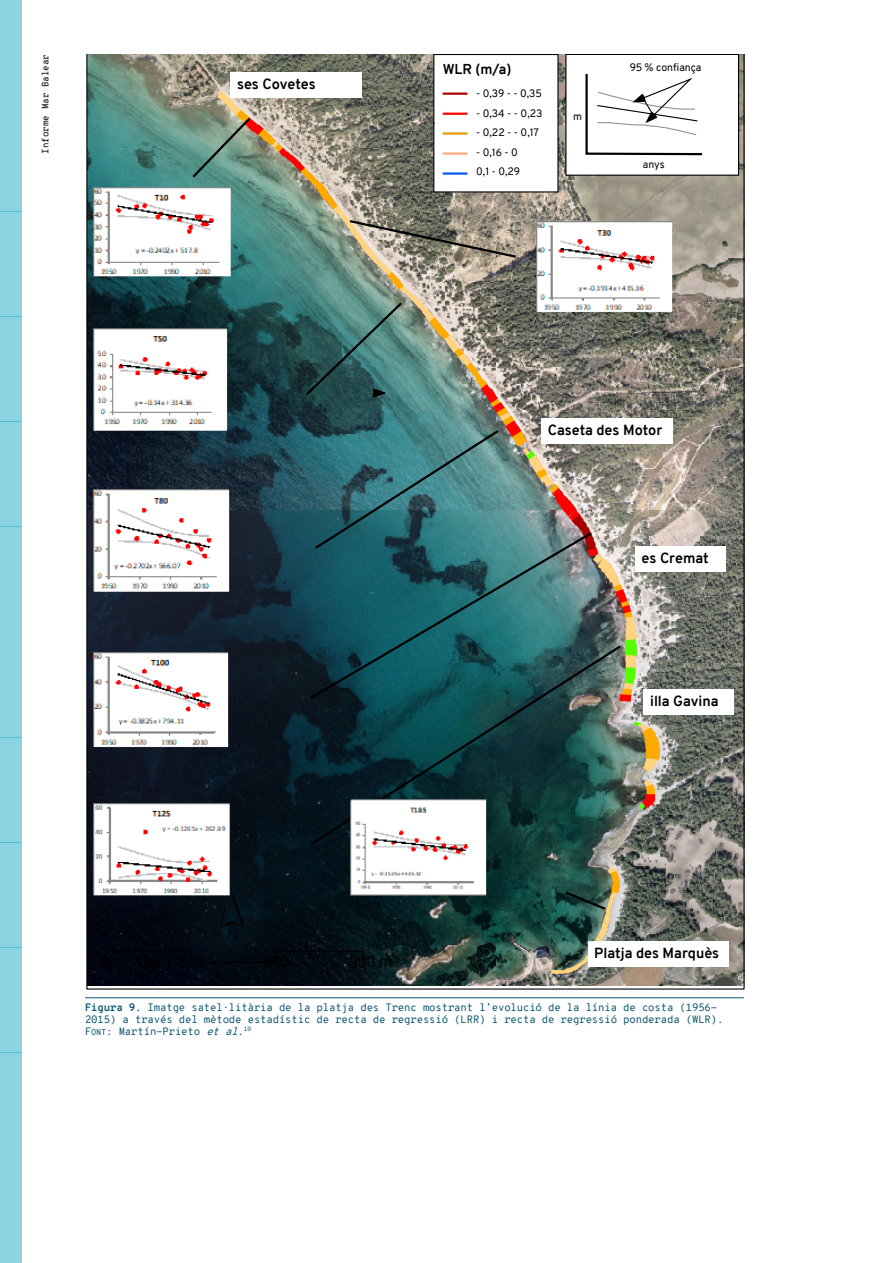
<style>
.page{position:relative;width:893px;height:1263px;background:#fff}
.page>*{position:absolute;margin:0;border:0;box-sizing:border-box;transform-origin:0 0}
.t1{font:15.6px "Arial";color:#000}
.t2{font:700 14.4px "Overpass";color:#000}
.t3{font:700 13.95px "Overpass";color:#000}
.t4{font:10.5px/12px "Overpass Mono";letter-spacing:-.02em;color:#0d5770}
.t5{font:10.5px/19.5px "Overpass";color:#000}
.t6{font:9px "Overpass Mono";color:#000}
.s1{font-weight:700}
.s2{font-family:"Overpass Mono Regular SC800"}
.s3{font-family:"Overpass Mono Regular SC800";font-size:8.4px}
.s4{font-style:italic}
</style>
<div class="page">
<div style="left:0;top:0;width:21px;height:106px;background:#8dd4e3"></div>
<div style="left:0;top:421px;width:21px;height:106px;background:#8dd4e3"></div>
<div style="left:0;top:842px;width:21px;height:105px;background:#8dd4e3"></div>
<div style="left:0;top:211px;width:21px;height:105px;background:#8dd4e3"></div>
<div style="left:0;top:632px;width:21px;height:105px;background:#8dd4e3"></div>
<div style="left:0;top:1053px;width:21px;height:105px;background:#8dd4e3"></div>
<div style="left:0;top:106px;width:21px;height:105px;background:#8dd4e3"></div>
<div style="left:0;top:527px;width:21px;height:105px;background:#8dd4e3"></div>
<div style="left:0;top:947px;width:21px;height:106px;background:#8dd4e3"></div>
<div style="left:0;top:316px;width:21px;height:106px;background:#8dd4e3"></div>
<div style="left:0;top:737px;width:21px;height:105px;background:#8dd4e3"></div>
<div style="left:0;top:1158px;width:21px;height:105px;background:#8dd4e3"></div>
<img style="left:86px;top:54px;width:658px;height:935px">
<svg style="left:104px;top:950px;width:260px;height:13px;background:#020810"></svg>
<img style="left:93px;top:186px;width:99px;height:136px">
<img style="left:704px;top:221px;width:35px;height:136px">
<img style="left:93px;top:326px;width:99px;height:155px">
<img style="left:93px;top:488px;width:99px;height:153px">
<img style="left:93px;top:651px;width:202px;height:143px">
<img style="left:93px;top:802px;width:204px;height:140px">
<svg style="left:311px;top:645px;width:310px;height:199px;background:#164246"></svg>
<img style="left:349px;top:799px;width:203px;height:145px">
<img style="left:550px;top:859px;width:76px;height:123px">
<div style="left:566px;top:54px;width:172px;height:121px;background:#fff"></div>
<img style="left:192px;top:54px;width:512px;height:590px">
<hr style="left:443px;top:93px;width:24px;height:2px;background:#a80000">
<hr style="left:443px;top:113px;width:24px;height:2px;background:#f00">
<hr style="left:443px;top:132px;width:24px;height:3px;background:#e69800">
<hr style="left:443px;top:152px;width:24px;height:3px;background:#ffa77f">
<hr style="left:443px;top:172px;width:24px;height:3px;background:#005ce6">
<div style="left:541px;top:418px;width:131px;height:25px;background:#fff"></div>
<div style="left:635px;top:546px;width:90px;height:26px;background:#fff"></div>
<div style="left:643px;top:689px;width:91px;height:25px;background:#fff"></div>
<div style="left:588px;top:941px;width:140px;height:26px;background:#fff"></div>
<div style="left:230px;top:72px;width:131px;height:25px;background:#fff"></div>
<hr style="left:85px;top:997px;width:659px;height:1px;background:#0d5770">
<p class="t6" style="left:39px;top:154px;width:101px;rotate:-90deg">Informe Mar Balear</p>
<h2 class="t2" style="left:237px;top:73px;width:80px">ses Covetes</h2>
<h3 class="t3" style="left:443px;top:59px;width:70px">WLR (m/a)</h3>
<p class="t5" style="left:630px;top:57px;width:73px">95 % confiança</p>
<p class="t5" style="left:476px;top:84px;width:67px">- 0,39 - - 0,35</p>
<p class="t5" style="left:476px;top:103px;width:68px">- 0,34 - - 0,23</p>
<p class="t5" style="left:476px;top:123px;width:64px">- 0,22 - - 0,17</p>
<p class="t5" style="left:476px;top:142px;width:45px">- 0,16 - 0<br>0,1 - 0,29</p>
<p class="t5" style="left:573px;top:106px;width:10px">m</p>
<p class="t5" style="left:643px;top:155px;width:23px">anys</p>
<h2 class="t2" style="left:548px;top:419px;width:116px">Caseta des Motor</h2>
<h2 class="t2" style="left:642px;top:548px;width:69px">es Cremat</h2>
<h1 class="t1" style="left:350px;top:951px;width:44px">900 m</h1>
<h2 class="t2" style="left:650px;top:690px;width:70px">illa Gavina</h2>
<h2 class="t2" style="left:594px;top:943px;width:126px">Platja des Marquès</h2>
<p class="t4" style="left:85px;top:1001px;width:640px"><span class="s1">Figura 9.</span> Imatge satel·litària de la platja des Trenc mostrant l’evolució de la línia de costa (1956-<br>2015) a través del mètode estadístic de recta de regressió (LRR) i recta de regressió ponderada (WLR).<br><span class="s2">F</span><span class="s3">ont</span>: Martín-Prieto <span class="s4">et al</span>.<sup>10</sup></p>
</div>
